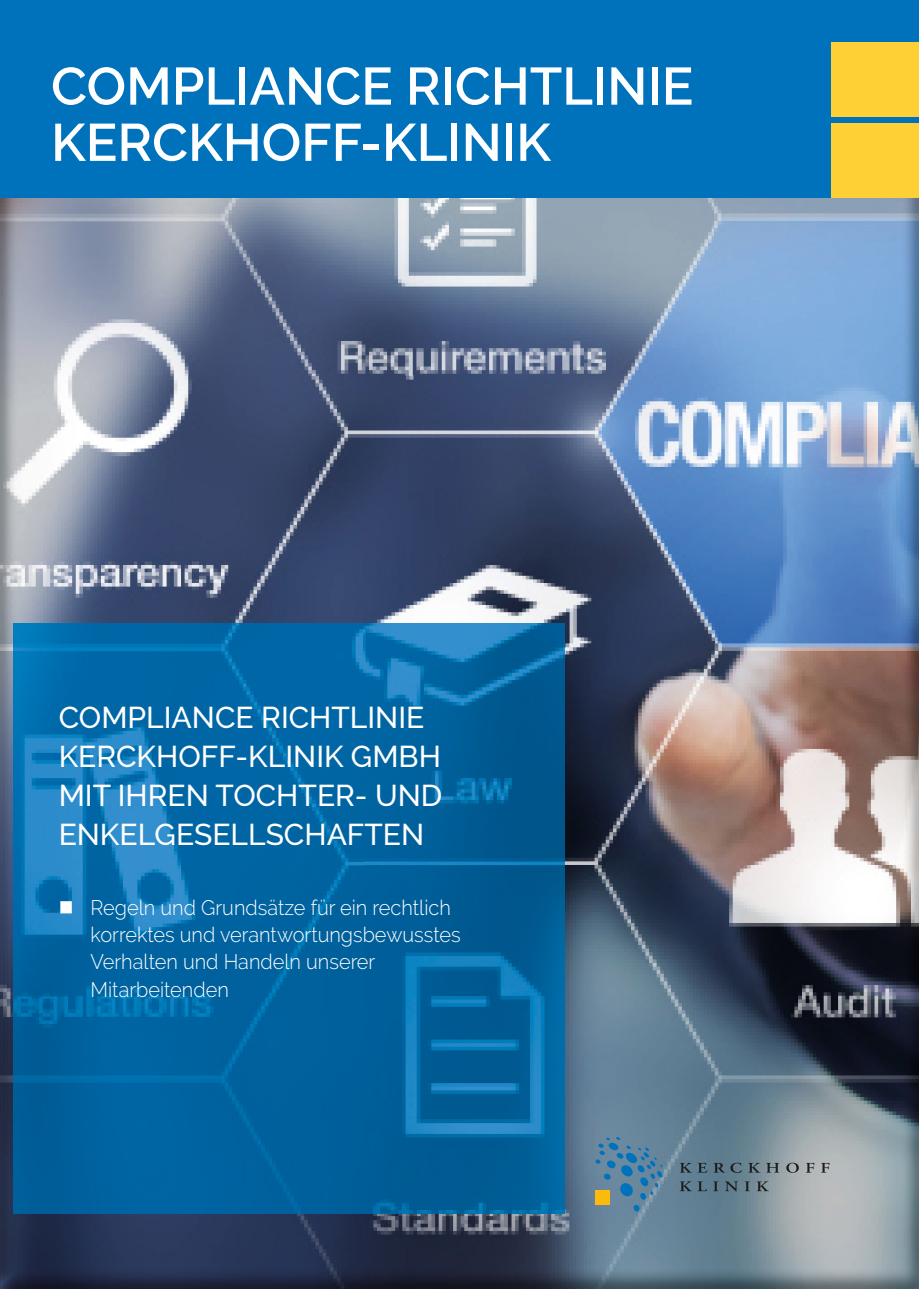
<style>
.page{position:relative;width:919px;height:1289px;background:#fff}
.page>*{position:absolute;margin:0;border:0;box-sizing:border-box;transform-origin:0 0}
.t1{font:600 52.5px/56.2px "Raleway";color:#fff}
.t2{font:500 30px/39px "Raleway";color:#fff}
.t3{font:300 21px/27px "Raleway";color:#fff;scale:.95 1}
</style>
<div class="page">
<img style="left:0;top:0;width:918px;height:644px">
<img style="left:0;top:644px;width:50px;height:644px">
<img style="left:564px;top:644px;width:354px;height:376px">
<img style="left:562px;top:1020px;width:356px;height:268px">
<img style="left:50px;top:1213px;width:512px;height:75px">
<div style="left:0;top:1px;width:918px;height:197px;background:#0072bc"></div>
<div style="left:831px;top:42px;width:87px;height:75px;background:#ffd036"></div>
<img style="left:13px;top:623px;width:551px;height:590px">
<div style="left:595px;top:1190px;width:14px;height:14px;background:#fbbb0a"></div>
<svg style="left:620px;top:1182px;width:13px;height:14px"></svg>
<div style="left:640px;top:1192px;width:6px;height:7px;background:#0072bc;border-radius:50%"></div>
<div style="left:633px;top:1204px;width:6px;height:7px;background:#0072bc;border-radius:50%"></div>
<svg style="left:595px;top:1137px;width:67px;height:57px"></svg>
<svg style="left:679px;top:1162px;width:28px;height:10px"></svg>
<svg style="left:713px;top:1162px;width:28px;height:10px"></svg>
<svg style="left:748px;top:1162px;width:12px;height:10px"></svg>
<svg style="left:766px;top:1162px;width:13px;height:10px"></svg>
<svg style="left:786px;top:1162px;width:12px;height:10px"></svg>
<svg style="left:805px;top:1162px;width:9px;height:10px"></svg>
<svg style="left:821px;top:1162px;width:8px;height:10px"></svg>
<svg style="left:679px;top:1181px;width:28px;height:10px"></svg>
<svg style="left:713px;top:1181px;width:5px;height:10px"></svg>
<svg style="left:724px;top:1181px;width:14px;height:10px"></svg>
<svg style="left:744px;top:1181px;width:5px;height:10px"></svg>
<svg style="left:756px;top:1181px;width:12px;height:10px"></svg>
<div style="left:831px;top:123px;width:87px;height:75px;background:#ffd036"></div>
<h1 class="t1" style="left:51px;top:58px;width:643px">COMPLIANCE RICHTLINIE<br>KERCKHOFF-KLINIK</h1>
<h2 class="t2" style="left:59px;top:697px;width:385px">COMPLIANCE RICHTLINIE<br>KERCKHOFF-KLINIK GMBH<br>MIT IHREN TOCHTER- UND<br>ENKELGESELLSCHAFTEN</h2>
<p class="t3" style="left:91px;top:894px;width:391px;text-indent:-32px">■ Regeln und Grundsätze für ein rechtlich korrektes und verantwortungsbewusstes<br>Verhalten und Handeln unserer<br>Mitarbeitenden</p>
</div>
